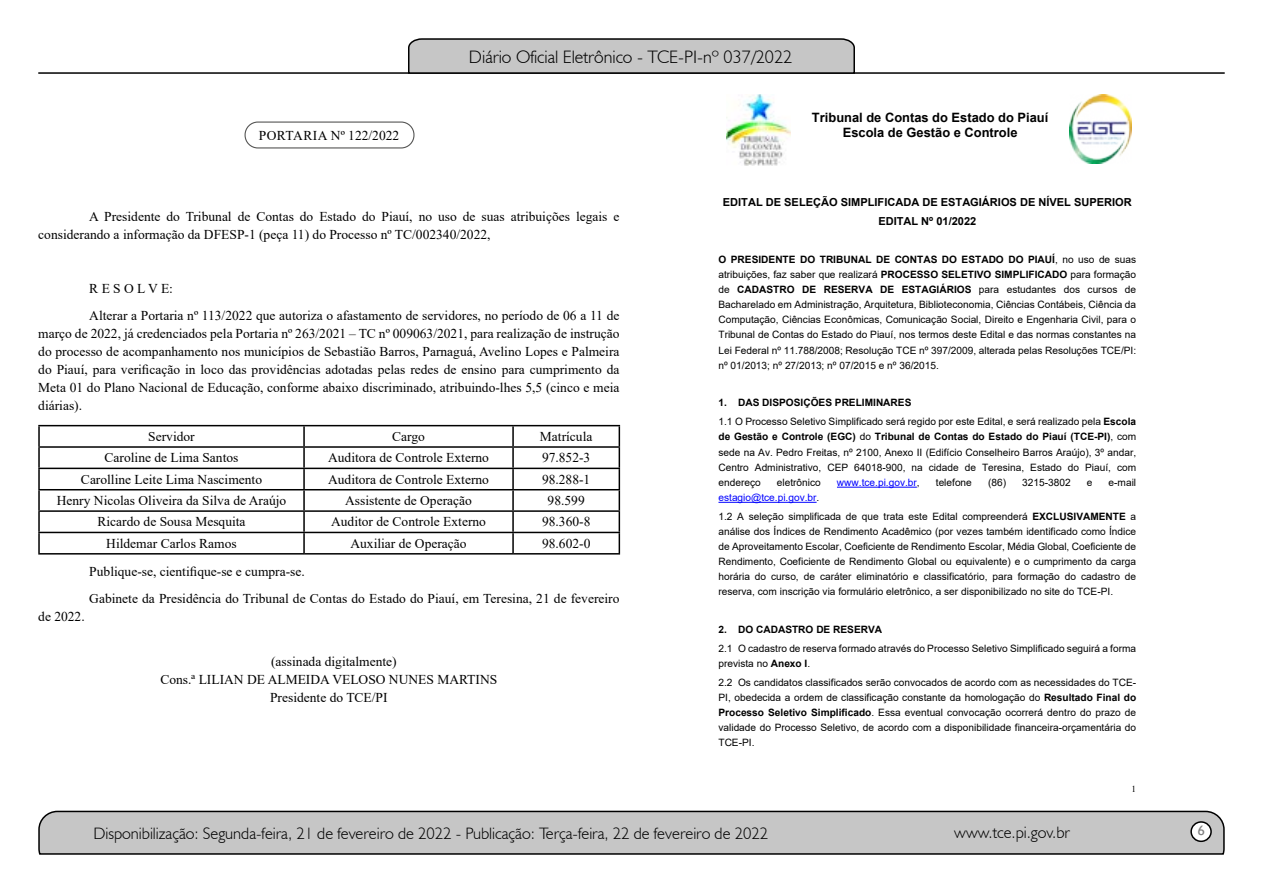
<style>
.page{position:relative;width:1263px;height:893px;background:#fff}
.page>*{position:absolute;margin:0;border:0;box-sizing:border-box;transform-origin:0 0}
.t1{font:300 18px "Humanist 521 BT";color:#000}
.t2{font:300 16.5px "Humanist 521 BT";color:#000}
.t3{font:15px "Estrangelo Edessa";color:#808080}
.t4{font:13.5px/18px "Times New Roman";color:#000}
.t5{font:700 12.9px/14.9px "Arial";color:#000;text-align:center}
.t6{font:700 11.1px/19px "Arial";color:#000;text-align:center}
.t7{font:10.2px/15.1px "Arial";color:#000;text-align:justify}
.t8{font:700 10.2px "Arial";color:#000}
.t9{font:10.2px "Arial";color:#00f}
.t10{font:9.15px "Times New Roman";color:#000}
.s1{font-weight:700}
.s2{color:#000}
.s3{color:#00f}
</style>
<div class="page">
<svg style="left:38px;top:810px;width:1187px;height:45px;background:#b9b9b9"></svg>
<div style="left:1191px;top:822px;width:20px;height:19px;background:#fff;border-radius:50%"></div>
<div style="left:1190px;top:821px;width:22px;height:21px;border:2px solid #000;border-radius:50%"></div>
<hr style="left:38px;top:72px;width:1187px;height:2px;background:#000">
<svg style="left:407px;top:38px;width:449px;height:36px;background:#b4b4b4"></svg>
<hr style="left:38px;top:425px;width:266px;height:1px;background:#000">
<hr style="left:38px;top:426px;width:2px;height:20px;background:#000">
<hr style="left:304px;top:425px;width:209px;height:1px;background:#000">
<hr style="left:303px;top:426px;width:2px;height:20px;background:#000">
<hr style="left:513px;top:425px;width:107px;height:1px;background:#000">
<hr style="left:512px;top:426px;width:2px;height:20px;background:#000">
<hr style="left:38px;top:446px;width:266px;height:2px;background:#000">
<hr style="left:38px;top:448px;width:2px;height:20px;background:#000">
<hr style="left:304px;top:446px;width:209px;height:2px;background:#000">
<hr style="left:303px;top:448px;width:2px;height:20px;background:#000">
<hr style="left:513px;top:446px;width:107px;height:2px;background:#000">
<hr style="left:512px;top:448px;width:2px;height:20px;background:#000">
<hr style="left:38px;top:468px;width:266px;height:1px;background:#000">
<hr style="left:38px;top:469px;width:2px;height:20px;background:#000">
<hr style="left:304px;top:468px;width:209px;height:1px;background:#000">
<hr style="left:303px;top:469px;width:2px;height:20px;background:#000">
<hr style="left:513px;top:468px;width:107px;height:1px;background:#000">
<hr style="left:512px;top:469px;width:2px;height:20px;background:#000">
<hr style="left:38px;top:489px;width:266px;height:1px;background:#000">
<hr style="left:38px;top:490px;width:2px;height:20px;background:#000">
<hr style="left:304px;top:489px;width:209px;height:1px;background:#000">
<hr style="left:303px;top:490px;width:2px;height:20px;background:#000">
<hr style="left:513px;top:489px;width:107px;height:1px;background:#000">
<hr style="left:512px;top:490px;width:2px;height:20px;background:#000">
<hr style="left:38px;top:510px;width:266px;height:2px;background:#000">
<hr style="left:38px;top:512px;width:2px;height:20px;background:#000">
<hr style="left:304px;top:510px;width:209px;height:2px;background:#000">
<hr style="left:303px;top:512px;width:2px;height:20px;background:#000">
<hr style="left:513px;top:510px;width:107px;height:2px;background:#000">
<hr style="left:512px;top:512px;width:2px;height:20px;background:#000">
<hr style="left:38px;top:532px;width:266px;height:1px;background:#000">
<hr style="left:38px;top:533px;width:2px;height:20px;background:#000">
<hr style="left:304px;top:532px;width:209px;height:1px;background:#000">
<hr style="left:303px;top:533px;width:2px;height:20px;background:#000">
<hr style="left:513px;top:532px;width:107px;height:1px;background:#000">
<hr style="left:512px;top:533px;width:2px;height:20px;background:#000">
<svg style="left:619px;top:426px;width:1px;height:127px"></svg>
<hr style="left:38px;top:553px;width:266px;height:2px;background:#000">
<hr style="left:304px;top:553px;width:209px;height:2px;background:#000">
<hr style="left:513px;top:553px;width:107px;height:2px;background:#000">
<div style="left:244px;top:122px;width:170px;height:27px;border:1px solid #575756;border-radius:13px"></div>
<img style="left:727px;top:94px;width:63px;height:72px">
<img style="left:1070px;top:94px;width:61px;height:70px">
<hr style="left:837px;top:487px;width:80px;height:1px;background:#00f">
<hr style="left:718px;top:502px;width:99px;height:1px;background:#00f">
<h3 class="t4" style="left:259px;top:126px;width:142px">PORTARIA Nº 122/2022</h3>
<h1 class="t1" style="left:469px;top:46px;width:325px">Diário Oficial Eletrônico - TCE-PI-nº 037/2022</h1>
<p class="t5" style="left:812px;top:111px;width:238px">Tribunal de Contas do Estado do Piauí<br>Escola de Gestão e Controle</p>
<h3 class="t4" style="left:38px;top:207px;width:583px;text-indent:51px">A Presidente do Tribunal de Contas do Estado do Piauí, no uso de suas atribuições legais e considerando a informação da DFESP-1 (peça 11) do Processo nº TC/002340/2022,</h3>
<h3 class="t4" style="left:89px;top:274px;width:532px;line-height:27px">R E S O L V E:<br>Alterar a Portaria nº 113/2022 que autoriza o afastamento de servidores, no período de 06 a 11 de</h3>
<p class="t4" style="left:38px;top:324px;width:583px;text-align:justify">março de 2022, já credenciados pela Portaria nº 263/2021 – TC nº 009063/2021, para realização de instrução do processo de acompanhamento nos municípios de Sebastião Barros, Parnaguá, Avelino Lopes e Palmeira do Piauí, para verificação in loco das providências adotadas pelas redes de ensino para cumprimento da Meta 01 do Plano Nacional de Educação, conforme abaixo discriminado, atribuindo-lhes 5,5 (cinco e meia diárias).</p>
<h3 class="t4" style="left:148px;top:427px;width:48px">Servidor</h3>
<h3 class="t4" style="left:392px;top:427px;width:34px">Cargo</h3>
<h3 class="t4" style="left:540px;top:427px;width:54px">Matrícula</h3>
<h3 class="t4" style="left:105px;top:448px;width:135px">Caroline de Lima Santos</h3>
<h3 class="t4" style="left:328px;top:448px;width:162px">Auditora de Controle Externo</h3>
<h3 class="t4" style="left:542px;top:448px;width:50px">97.852-3</h3>
<h3 class="t4" style="left:81px;top:470px;width:183px">Carolline Leite Lima Nascimento</h3>
<h3 class="t4" style="left:328px;top:470px;width:162px">Auditora de Controle Externo</h3>
<h3 class="t4" style="left:542px;top:470px;width:50px">98.288-1</h3>
<h3 class="t4" style="left:57px;top:491px;width:231px">Henry Nicolas Oliveira da Silva de Araújo</h3>
<h3 class="t4" style="left:345px;top:491px;width:128px">Assistente de Operação</h3>
<h3 class="t4" style="left:548px;top:491px;width:39px">98.599</h3>
<h3 class="t4" style="left:97px;top:512px;width:150px">Ricardo de Sousa Mesquita</h3>
<h3 class="t4" style="left:331px;top:512px;width:156px">Auditor de Controle Externo</h3>
<h3 class="t4" style="left:542px;top:512px;width:50px">98.360-8</h3>
<h3 class="t4" style="left:106px;top:534px;width:132px">Hildemar Carlos Ramos</h3>
<h3 class="t4" style="left:350px;top:534px;width:118px">Auxiliar de Operação</h3>
<h3 class="t4" style="left:542px;top:534px;width:50px">98.602-0</h3>
<h3 class="t4" style="left:89px;top:557px;width:532px;line-height:27px">Publique-se, cientifique-se e cumpra-se.<br>Gabinete da Presidência do Tribunal de Contas do Estado do Piauí, em Teresina, 21 de fevereiro</h3>
<h3 class="t4" style="left:38px;top:607px;width:48px">de 2022.</h3>
<h3 class="t4" style="left:271px;top:652px;width:127px">(assinada digitalmente)</h3>
<h3 class="t4" style="left:160px;top:670px;width:338px">Cons.ª LILIAN DE ALMEIDA VELOSO NUNES MARTINS</h3>
<h3 class="t4" style="left:270px;top:688px;width:119px">Presidente do TCE/PI</h3>
<p class="t6" style="left:723px;top:193px;width:410px">EDITAL DE SELEÇÃO SIMPLIFICADA DE ESTAGIÁRIOS DE NÍVEL SUPERIOR<br>EDITAL Nº 01/2022</p>
<p class="t7" style="left:718px;top:251px;width:419px"><span class="s1">O PRESIDENTE DO TRIBUNAL DE CONTAS DO ESTADO DO PIAUÍ</span>, no uso de suas atribuições, faz saber que realizará <span class="s1">PROCESSO SELETIVO SIMPLIFICADO</span> para formação de <span class="s1">CADASTRO DE RESERVA DE ESTAGIÁRIOS</span> para estudantes dos cursos de Bacharelado em Administração, Arquitetura, Biblioteconomia, Ciências Contábeis, Ciência da Computação, Ciências Econômicas, Comunicação Social, Direito e Engenharia Civil, para o Tribunal de Contas do Estado do Piauí, nos termos deste Edital e das normas constantes na Lei Federal nº 11.788/2008; Resolução TCE nº 397/2009, alterada pelas Resoluções TCE/PI: nº 01/2013; nº 27/2013; nº 07/2015 e nº 36/2015.</p>
<p class="t7" style="left:718px;top:393px;width:419px;line-height:18.8px"><span class="s1">1. DAS DISPOSIÇÕES PRELIMINARES<br></span>1.1 O Processo Seletivo Simplificado será regido por este Edital, e será realizado pela <span class="s1">Escola</span></p>
<p class="t7" style="left:718px;top:429px;width:419px"><span class="s1">de Gestão e Controle (EGC)</span> do <span class="s1">Tribunal de Contas do Estado do Piauí (TCE-PI)</span>, com sede na Av. Pedro Freitas, nº 2100, Anexo II (Edifício Conselheiro Barros Araújo), 3º andar, Centro Administrativo, CEP 64018-900, na cidade de Teresina, Estado do Piauí, com endereço</p>
<p class="t7" style="left:777px;top:475px;width:45px">eletrônico</p>
<p class="t9" style="left:837px;top:475px;width:84px">www.tce.pi.gov.br<span class="s2">,</span></p>
<p class="t7" style="left:936px;top:475px;width:38px">telefone</p>
<p class="t7" style="left:988px;top:475px;width:20px">(86)</p>
<p class="t7" style="left:1022px;top:475px;width:50px">3215-3802</p>
<p class="t7" style="left:1087px;top:475px;width:7px">e</p>
<p class="t7" style="left:1108px;top:475px;width:29px">e-mail</p>
<p class="t7" style="left:718px;top:488px;width:419px;line-height:18.8px"><span class="s3">estagio@tce.pi.gov.br</span>.<br>1.2 A seleção simplificada de que trata este Edital compreenderá <span class="s1">EXCLUSIVAMENTE</span> a</p>
<p class="t7" style="left:718px;top:524px;width:419px">análise dos Índices de Rendimento Acadêmico (por vezes também identificado como Índice de Aproveitamento Escolar, Coeficiente de Rendimento Escolar, Média Global, Coeficiente de Rendimento, Coeficiente de Rendimento Global ou equivalente) e o cumprimento da carga horária do curso, de caráter eliminatório e classificatório, para formação do cadastro de reserva, com inscrição via formulário eletrônico, a ser disponibilizado no site do TCE-PI.</p>
<p class="t8" style="left:718px;top:622px;width:165px">2. DO CADASTRO DE RESERVA</p>
<p class="t7" style="left:718px;top:641px;width:419px">2.1 O cadastro de reserva formado através do Processo Seletivo Simplificado seguirá a forma prevista no <span class="s1">Anexo I</span>.</p>
<p class="t7" style="left:718px;top:675px;width:419px">2.2 Os candidatos classificados serão convocados de acordo com as necessidades do TCE-PI, obedecida a ordem de classificação constante da homologação do <span class="s1">Resultado Final do Processo Seletivo Simplificado</span>. Essa eventual convocação ocorrerá dentro do prazo de validade do Processo Seletivo, de acordo com a disponibilidade financeira-orçamentária do TCE-PI.</p>
<p class="t10" style="left:1131px;top:782px;width:6px">1</p>
<h2 class="t2" style="left:93px;top:823px;width:676px">Disponibilização: Segunda-feira, 21 de fevereiro de 2022 - Publicação: Terça-feira, 22 de fevereiro de 2022</h2>
<h2 class="t2" style="left:954px;top:822px;width:117px">www.tce.pi.gov.br</h2>
<h3 class="t3" style="left:1197px;top:823px;width:9px">6</h3>
</div>
